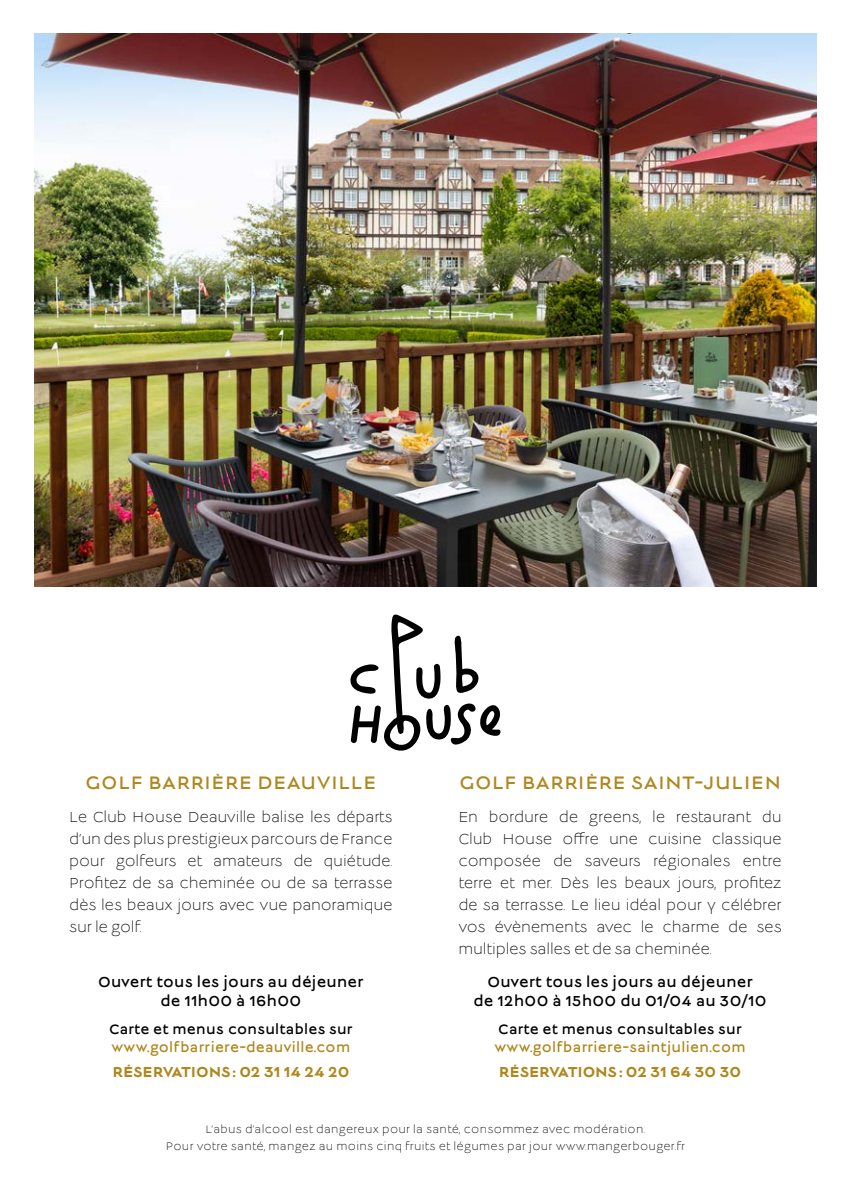
<style>
.page{position:relative;width:851px;height:1191px;background:#fff}
.page>*{position:absolute;margin:0;border:0;box-sizing:border-box;transform-origin:0 0}
.t1{font:20px "Lucien";letter-spacing:.04em;color:#af871d}
.t2{font:300 16px/22px "Lucien";letter-spacing:-.01em;color:#000;text-align:justify}
.t3{font:16px/19.2px "Lucien";letter-spacing:.02em;color:#000;text-align:center}
.t4{font:700 16px "Lucien";letter-spacing:-.01em;color:#af871d}
.t5{font:15px "Lucien";letter-spacing:.02em;color:#af871d}
.t6{font:15px "Lucien";letter-spacing:.02em;color:#000}
.t7{font:300 12px/17.2px "Lucien";letter-spacing:.025em;color:#000;text-align:center}
</style>
<div class="page">
<img style="left:34px;top:34px;width:782px;height:552px">
<svg style="left:350px;top:614px;width:151px;height:137px"></svg>
<p class="t1" style="left:86px;top:774px;width:292px">GOLF BARRIÈRE DEAUVILLE</p>
<p class="t2" style="left:69px;top:806px;width:325px">Le Club House Deauville balise les départs d’un des plus prestigieux parcours de France pour golfeurs et amateurs de quiétude.<br>Profitez de sa cheminée ou de sa terrasse dès les beaux jours avec vue panoramique sur le golf.</p>
<p class="t3" style="left:98px;top:973px;width:267px">Ouvert tous les jours au déjeuner de 11h00 à 16h00</p>
<p class="t6" style="left:109px;top:1022px;width:245px">Carte et menus consultables sur</p>
<p class="t5" style="left:111px;top:1040px;width:240px">www.golfbarriere-deauville.com</p>
<p class="t4" style="left:112px;top:1064px;width:238px">RÉSERVATIONS: 02 31 14 24 20</p>
<p class="t1" style="left:459px;top:774px;width:323px">GOLF BARRIÈRE SAINT-JULIEN</p>
<p class="t2" style="left:458px;top:806px;width:325px">En bordure de greens, le restaurant du Club House offre une cuisine classique composée de saveurs régionales entre terre et mer. Dès les beaux jours, profitez de sa terrasse. Le lieu idéal pour y célébrer vos évènements avec le charme de ses multiples salles et de sa cheminée.</p>
<p class="t3" style="left:473px;top:973px;width:295px">Ouvert tous les jours au déjeuner<br>de 12h00 à 15h00 du 01/04 au 30/10</p>
<p class="t6" style="left:498px;top:1022px;width:245px">Carte et menus consultables sur</p>
<p class="t5" style="left:494px;top:1040px;width:253px">www.golfbarriere-saintjulien.com</p>
<p class="t4" style="left:499px;top:1064px;width:244px">RÉSERVATIONS: 02 31 64 30 30</p>
<p class="t7" style="left:166px;top:1121px;width:520px">L’abus d’alcool est dangereux pour la santé, consommez avec modération.<br>Pour votre santé, mangez au moins cinq fruits et légumes par jour www.mangerbouger.fr</p>
</div>
